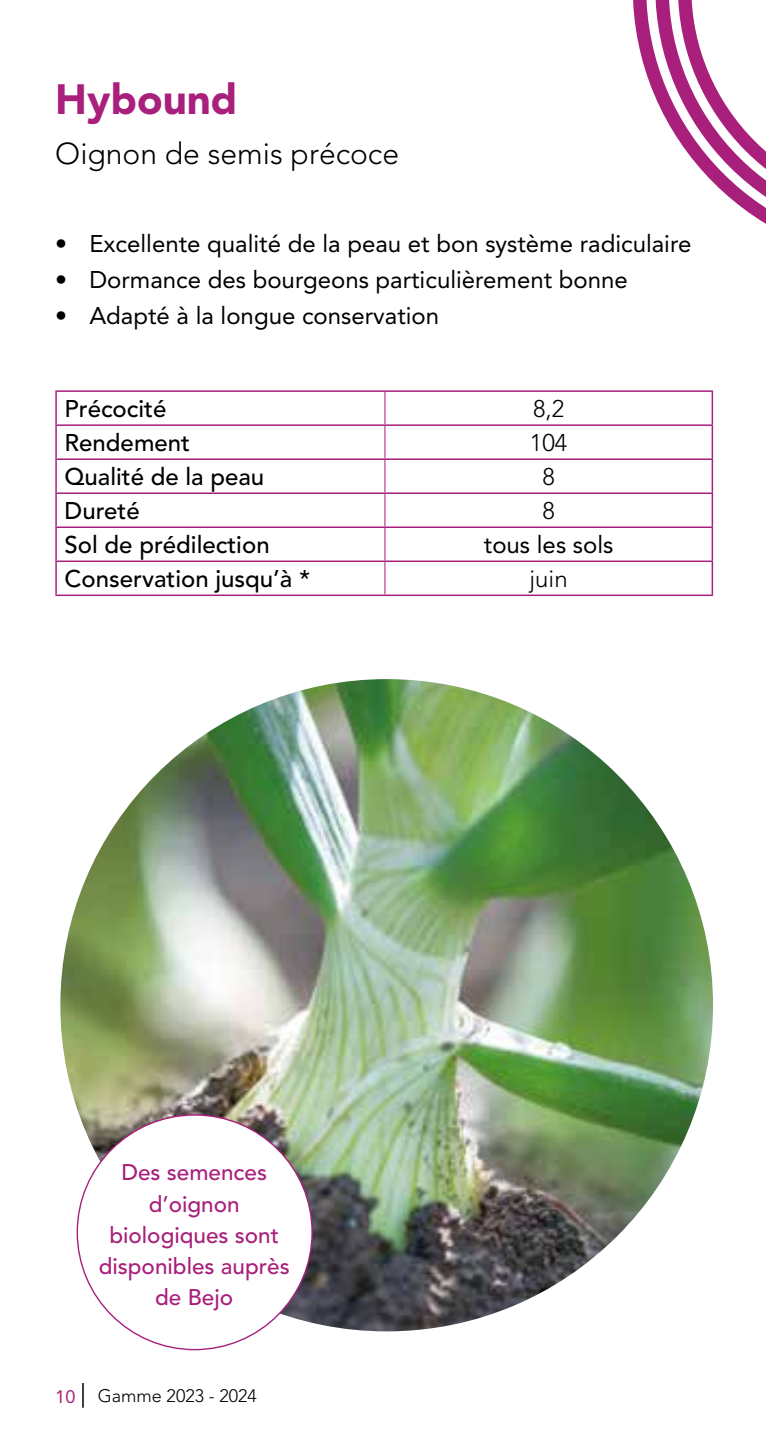
<style>
.page{position:relative;width:766px;height:1446px;background:#fff}
.page>*{position:absolute;margin:0;border:0;box-sizing:border-box;transform-origin:0 0}
.t1{font:900 42px "Avenir";color:#a81f7c}
.t2{font:300 30px "Avenir";color:#000}
.t3{font:24px "Avenir";color:#000}
.t4{font:500 24px "Avenir";color:#000}
.t5{font:300 24px "Avenir";color:#000}
.t6{font:500 22.5px/31.2px "Avenir";color:#a81f7c;text-align:center}
.t7{font:300 18px "Avenir";color:#000}
.t8{font:18px "Avenir";color:#a81f7c}
.s1{font-weight:400;color:#fff}
</style>
<div class="page">
<hr style="left:82px;top:1383px;width:2px;height:24px;background:#000">
<img style="left:60px;top:679px;width:652px;height:652px;border-radius:326px">
<div style="left:77px;top:1115px;width:235px;height:234px;background:#fff;border-radius:50%"></div>
<hr style="left:384px;top:392px;width:1px;height:32px;background:#a81f7c">
<hr style="left:384px;top:426px;width:1px;height:32px;background:#a81f7c">
<hr style="left:384px;top:460px;width:1px;height:32px;background:#a81f7c">
<hr style="left:384px;top:494px;width:1px;height:32px;background:#a81f7c">
<hr style="left:384px;top:528px;width:1px;height:32px;background:#a81f7c">
<hr style="left:384px;top:562px;width:1px;height:32px;background:#a81f7c">
<hr style="left:55px;top:390px;width:330px;height:2px;background:#a81f7c">
<hr style="left:55px;top:392px;width:2px;height:32px;background:#a81f7c">
<hr style="left:385px;top:390px;width:328px;height:2px;background:#a81f7c">
<hr style="left:711px;top:392px;width:2px;height:32px;background:#a81f7c">
<hr style="left:55px;top:424px;width:330px;height:2px;background:#a81f7c">
<hr style="left:55px;top:426px;width:2px;height:32px;background:#a81f7c">
<hr style="left:385px;top:424px;width:328px;height:2px;background:#a81f7c">
<hr style="left:711px;top:426px;width:2px;height:32px;background:#a81f7c">
<hr style="left:55px;top:458px;width:330px;height:2px;background:#a81f7c">
<hr style="left:55px;top:460px;width:2px;height:32px;background:#a81f7c">
<hr style="left:385px;top:458px;width:328px;height:2px;background:#a81f7c">
<hr style="left:711px;top:460px;width:2px;height:32px;background:#a81f7c">
<hr style="left:55px;top:492px;width:330px;height:2px;background:#a81f7c">
<hr style="left:55px;top:494px;width:2px;height:32px;background:#a81f7c">
<hr style="left:385px;top:492px;width:328px;height:2px;background:#a81f7c">
<hr style="left:711px;top:494px;width:2px;height:32px;background:#a81f7c">
<hr style="left:55px;top:526px;width:330px;height:2px;background:#a81f7c">
<hr style="left:55px;top:528px;width:2px;height:32px;background:#a81f7c">
<hr style="left:385px;top:526px;width:328px;height:2px;background:#a81f7c">
<hr style="left:711px;top:528px;width:2px;height:32px;background:#a81f7c">
<hr style="left:55px;top:560px;width:330px;height:2px;background:#a81f7c">
<hr style="left:55px;top:562px;width:2px;height:32px;background:#a81f7c">
<hr style="left:385px;top:560px;width:328px;height:2px;background:#a81f7c">
<hr style="left:711px;top:562px;width:2px;height:32px;background:#a81f7c">
<hr style="left:55px;top:594px;width:330px;height:2px;background:#a81f7c">
<hr style="left:385px;top:594px;width:328px;height:2px;background:#a81f7c">
<svg style="left:633px;top:0;width:132px;height:223px"></svg>
<h1 class="t1" style="left:55px;top:74px;width:183px">Hybound</h1>
<p class="t2" style="left:55px;top:136px;width:345px">Oignon de semis précoce</p>
<p class="t3" style="left:55px;top:230px;width:637px">• Excellente qualité de la peau et bon système radiculaire</p>
<p class="t3" style="left:55px;top:266px;width:574px">• Dormance des bourgeons particulièrement bonne</p>
<p class="t3" style="left:55px;top:302px;width:385px">• Adapté à la longue conservation</p>
<p class="t4" style="left:65px;top:395px;width:103px">Précocité</p>
<p class="t5" style="left:533px;top:395px;width:33px">8,2</p>
<p class="t4" style="left:65px;top:429px;width:127px">Rendement</p>
<p class="t5" style="left:529px;top:429px;width:39px">104</p>
<p class="t4" style="left:65px;top:463px;width:262px">Qualité de la peau <span class="s1">peau</span></p>
<p class="t5" style="left:542px;top:463px;width:14px">8</p>
<p class="t4" style="left:65px;top:497px;width:77px">Dureté</p>
<p class="t5" style="left:542px;top:497px;width:14px">8</p>
<p class="t4" style="left:65px;top:531px;width:206px">Sol de prédilection</p>
<p class="t3" style="left:483px;top:531px;width:131px">tous les sols</p>
<p class="t4" style="left:65px;top:565px;width:247px">Conservation jusqu’à *</p>
<p class="t5" style="left:529px;top:565px;width:40px">juin</p>
<p class="t6" style="left:99px;top:1157px;width:192px">Des semences d’oignon biologiques sont disponibles auprès de Bejo</p>
<p class="t8" style="left:55px;top:1386px;width:22px">10</p>
<p class="t7" style="left:98px;top:1385px;width:160px">Gamme 2023 - 2024</p>
</div>
